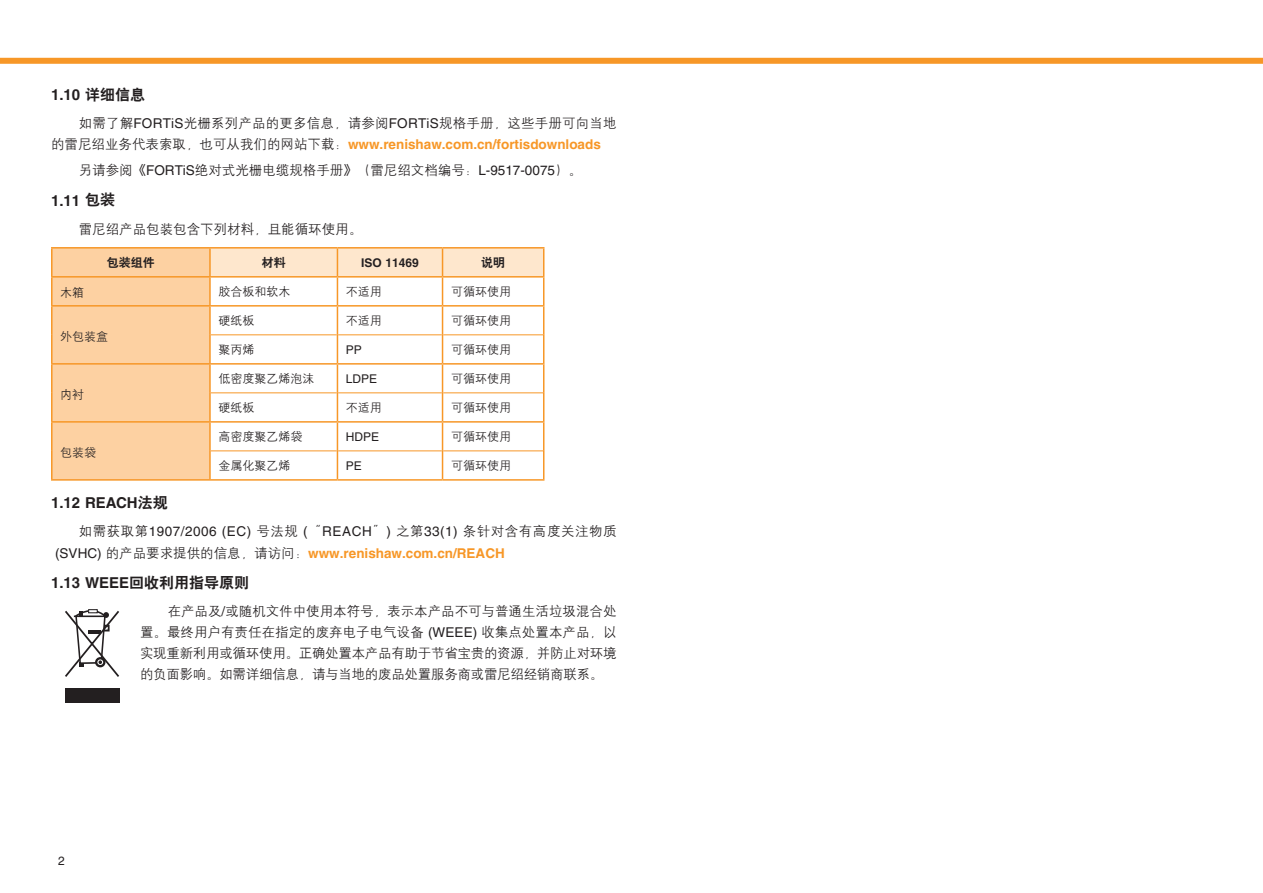
<style>
.page{position:relative;width:1263px;height:893px;background:#fff}
.page>*{position:absolute;margin:0;border:0;box-sizing:border-box;transform-origin:0 0}
.t1{font:700 15px "Helvetica LT Pro";color:#231f20}
.Text_8_on_11_Roman{font:13.5px/21px "H Yg 2 gj";color:#231f20}
.Text_8_on_11_Roman-2{font:12px "H Yg 2 gj";color:#231f20}
.Text_8_on_11_Roman-3{font:12px "Helvetica LT Pro";color:#231f20}
.Text_8_on_11_Bold__s{font:12px "H Yb 2 gj";color:#231f20}
.Text_8_on_11_Bold__s-2{font:700 12px "Helvetica LT Pro";color:#231f20}
.s1{font-family:"H Yb 2 gj";font-weight:400}
.s2{font-family:"Helvetica LT Pro"}
.s3{font-family:"Helvetica LT Pro";font-weight:700;color:#f79727}
</style>
<div class="page">
<div style="left:0;top:58px;width:1263px;height:6px;background:#f79727"></div>
<hr style="left:51px;top:479px;width:159px;height:2px;background:#f79727">
<hr style="left:51px;top:278px;width:2px;height:27px;background:#f79727">
<hr style="left:51px;top:307px;width:2px;height:28px;background:#f79727">
<hr style="left:51px;top:335px;width:2px;height:28px;background:#f79727">
<hr style="left:51px;top:365px;width:2px;height:28px;background:#f79727">
<hr style="left:51px;top:393px;width:2px;height:28px;background:#f79727">
<hr style="left:51px;top:423px;width:2px;height:28px;background:#f79727">
<hr style="left:51px;top:451px;width:2px;height:28px;background:#f79727">
<hr style="left:210px;top:479px;width:127px;height:2px;background:#f79727">
<hr style="left:337px;top:479px;width:105px;height:2px;background:#f79727">
<hr style="left:442px;top:479px;width:102px;height:2px;background:#f79727">
<hr style="left:210px;top:247px;width:127px;height:2px;background:#f79727">
<hr style="left:337px;top:247px;width:105px;height:2px;background:#f79727">
<hr style="left:51px;top:247px;width:159px;height:2px;background:#f79727">
<hr style="left:51px;top:249px;width:2px;height:27px;background:#f79727">
<hr style="left:51px;top:276px;width:159px;height:2px;background:#f79727">
<hr style="left:51px;top:305px;width:159px;height:2px;background:#f79727">
<hr style="left:442px;top:247px;width:102px;height:2px;background:#f79727">
<hr style="left:51px;top:363px;width:159px;height:2px;background:#f79727">
<hr style="left:51px;top:421px;width:159px;height:2px;background:#f79727">
<svg style="left:52px;top:248px;width:492px;height:232px"></svg>
<svg style="left:65px;top:609px;width:54px;height:68px"></svg>
<div style="left:65px;top:688px;width:55px;height:15px;background:#231f20"></div>
<p class="t1" style="left:51px;top:86px;width:96px">1.10 <span class="s1">详细信息</span></p>
<p class="Text_8_on_11_Roman" style="left:51px;top:112px;width:567px;line-height:22.2px;text-indent:28px">如需了解<span class="s2">FORTiS</span>光栅系列产品的更多信息，请参阅<span class="s2">FORTiS</span>规格手册，这些手册可向当地的雷尼绍业务代表索取，也可从我们的网站下载：<span class="s3">www.renishaw.com.cn/fortisdownloads</span></p>
<p class="Text_8_on_11_Roman" style="left:79px;top:159px;width:505px">另请参阅《<span class="s2">FORTiS</span>绝对式光栅电缆规格手册》（雷尼绍文档编号：<span class="s2">L-9517-0075</span>）。</p>
<p class="t1" style="left:51px;top:191px;width:66px">1.11 <span class="s1">包装</span></p>
<p class="Text_8_on_11_Roman" style="left:79px;top:219px;width:285px">雷尼绍产品包装包含下列材料，且能循环使用。</p>
<p class="Text_8_on_11_Bold__s" style="left:107px;top:256px;width:49px">包装组件</p>
<p class="Text_8_on_11_Bold__s" style="left:262px;top:256px;width:25px">材料</p>
<p class="Text_8_on_11_Bold__s-2" style="left:361px;top:255px;width:59px">ISO 11469</p>
<p class="Text_8_on_11_Bold__s" style="left:481px;top:256px;width:25px">说明</p>
<p class="Text_8_on_11_Roman-2" style="left:60px;top:286px;width:25px">木箱</p>
<p class="Text_8_on_11_Roman-2" style="left:218px;top:285px;width:73px">胶合板和软木</p>
<p class="Text_8_on_11_Roman-2" style="left:346px;top:285px;width:37px">不适用</p>
<p class="Text_8_on_11_Roman-2" style="left:451px;top:285px;width:61px">可循环使用</p>
<p class="Text_8_on_11_Roman-2" style="left:60px;top:330px;width:49px">外包装盒</p>
<p class="Text_8_on_11_Roman-2" style="left:218px;top:314px;width:37px">硬纸板</p>
<p class="Text_8_on_11_Roman-2" style="left:346px;top:314px;width:37px">不适用</p>
<p class="Text_8_on_11_Roman-2" style="left:451px;top:314px;width:61px">可循环使用</p>
<p class="Text_8_on_11_Roman-2" style="left:218px;top:343px;width:37px">聚丙烯</p>
<p class="Text_8_on_11_Roman-3" style="left:346px;top:342px;width:18px">PP</p>
<p class="Text_8_on_11_Roman-2" style="left:451px;top:343px;width:61px">可循环使用</p>
<p class="Text_8_on_11_Roman-2" style="left:60px;top:388px;width:25px">内衬</p>
<p class="Text_8_on_11_Roman-2" style="left:60px;top:446px;width:37px">包装袋</p>
<p class="Text_8_on_11_Roman-2" style="left:218px;top:372px;width:97px">低密度聚乙烯泡沫</p>
<p class="Text_8_on_11_Roman-3" style="left:346px;top:371px;width:33px">LDPE</p>
<p class="Text_8_on_11_Roman-2" style="left:451px;top:372px;width:61px">可循环使用</p>
<p class="Text_8_on_11_Roman-2" style="left:218px;top:401px;width:37px">硬纸板</p>
<p class="Text_8_on_11_Roman-2" style="left:346px;top:401px;width:37px">不适用</p>
<p class="Text_8_on_11_Roman-2" style="left:451px;top:401px;width:61px">可循环使用</p>
<p class="Text_8_on_11_Roman-2" style="left:218px;top:430px;width:85px">高密度聚乙烯袋</p>
<p class="Text_8_on_11_Roman-3" style="left:346px;top:429px;width:35px">HDPE</p>
<p class="Text_8_on_11_Roman-2" style="left:451px;top:430px;width:61px">可循环使用</p>
<p class="Text_8_on_11_Roman-2" style="left:218px;top:459px;width:73px">金属化聚乙烯</p>
<p class="Text_8_on_11_Roman-3" style="left:346px;top:458px;width:18px">PE</p>
<p class="Text_8_on_11_Roman-2" style="left:451px;top:459px;width:61px">可循环使用</p>
<p class="t1" style="left:51px;top:494px;width:118px">1.12 REACH<span class="s1">法规</span></p>
<p class="Text_8_on_11_Roman" style="left:55px;top:521px;width:563px;line-height:21.9px;text-indent:24px">如需获取第<span class="s2">1907/2006 (EC)</span> 号法规 <span class="s2">(</span>“<span class="s2">REACH</span>”<span class="s2">)</span> 之第<span class="s2">33(1)</span> 条针对含有高度关注物质<span class="s2">(SVHC)</span> 的产品要求提供的信息，请访问：<span class="s3">www.renishaw.com.cn/REACH</span></p>
<p class="t1" style="left:51px;top:574px;width:200px">1.13 WEEE<span class="s1">回收利用指导原则</span></p>
<p class="Text_8_on_11_Roman" style="left:140px;top:601px;width:478px;text-align:justify;text-indent:28px">在产品及<span class="s2">/</span>或随机文件中使用本符号，表示本产品不可与普通生活垃圾混合处置。最终用户有责任在指定的废弃电子电气设备 <span class="s2">(WEEE)</span> 收集点处置本产品，以实现重新利用或循环使用。正确处置本产品有助于节省宝贵的资源，并防止对环境的负面影响。如需详细信息，请与当地的废品处置服务商或雷尼绍经销商联系。</p>
<p class="Text_8_on_11_Roman-3" style="left:58px;top:854px;width:8px">2</p>
</div>
